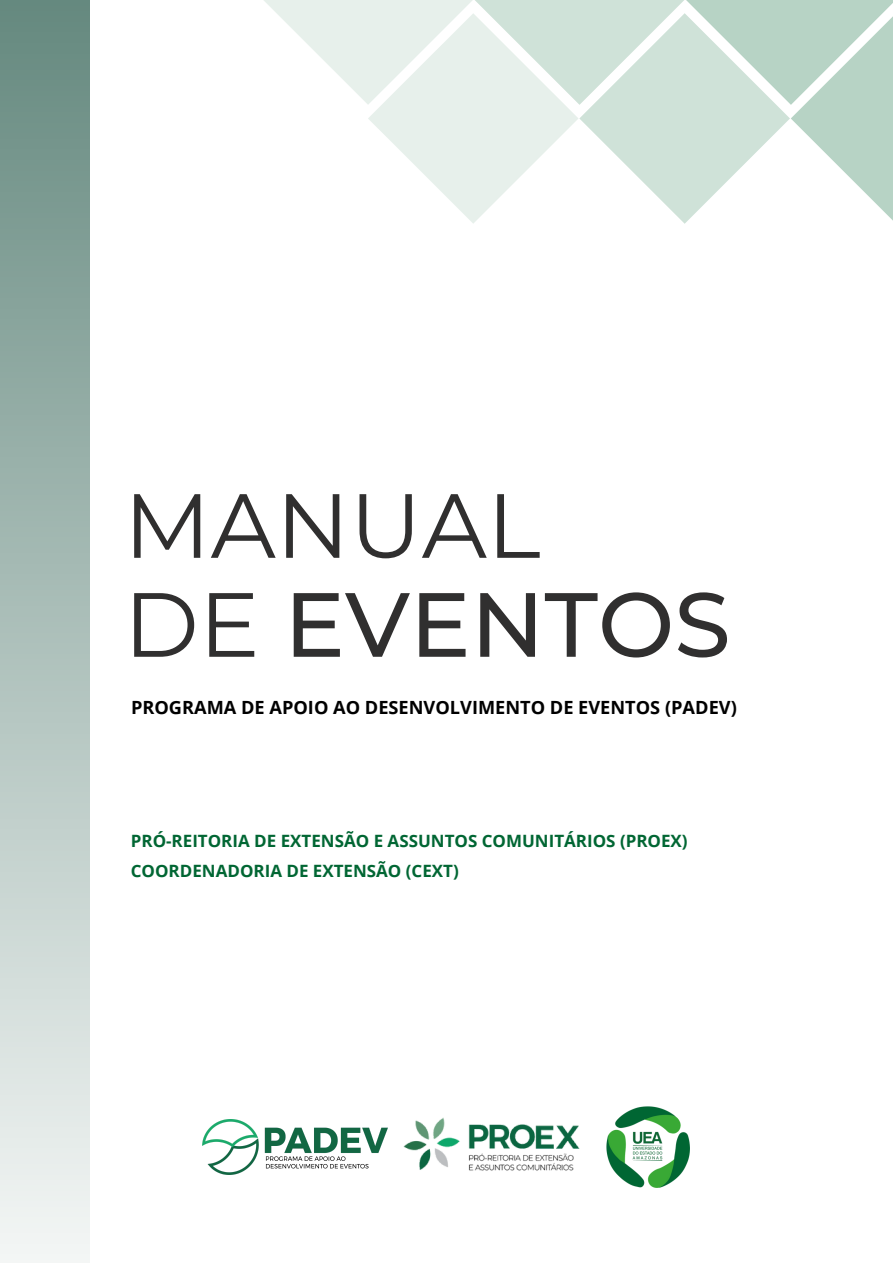
<style>
.page{position:relative;width:893px;height:1264px;background:#fff}
.page>*{position:absolute;margin:0;border:0;box-sizing:border-box;transform-origin:0 0}
.t1{font:500 90.9px "Montserrat";color:#302f2f}
.t2{font:90.9px "Montserrat";color:#302f2f}
.t3{font:700 18.15px "Open Sans";color:#000}
.t4{font:700 16.95px "Open Sans";color:#016633}
.s1{font-weight:400}
</style>
<div class="page">
<svg style="left:264px;top:0;width:628px;height:224px"></svg>
<img style="left:202px;top:1119px;width:186px;height:55px">
<img style="left:403px;top:1117px;width:177px;height:54px">
<img style="left:606px;top:1106px;width:83px;height:81px">
<div style="left:0;top:0;width:89px;height:1262px;background:linear-gradient(to bottom,#65897f,#f3f6f5)"></div>
<p class="t2" style="left:124px;top:470px;width:418px">MANUAL</p>
<p class="t1" style="left:124px;top:568px;width:608px"><span class="s1">DE</span> EVENTOS</p>
<p class="t3" style="left:131px;top:694px;width:607px">PROGRAMA DE APOIO AO DESENVOLVIMENTO DE EVENTOS (PADEV)</p>
<p class="t4" style="left:131px;top:829px;width:558px">PRÓ-REITORIA DE EXTENSÃO E ASSUNTOS COMUNITÁRIOS (PROEX)</p>
<p class="t4" style="left:131px;top:858px;width:329px">COORDENADORIA DE EXTENSÃO (CEXT)</p>
</div>
